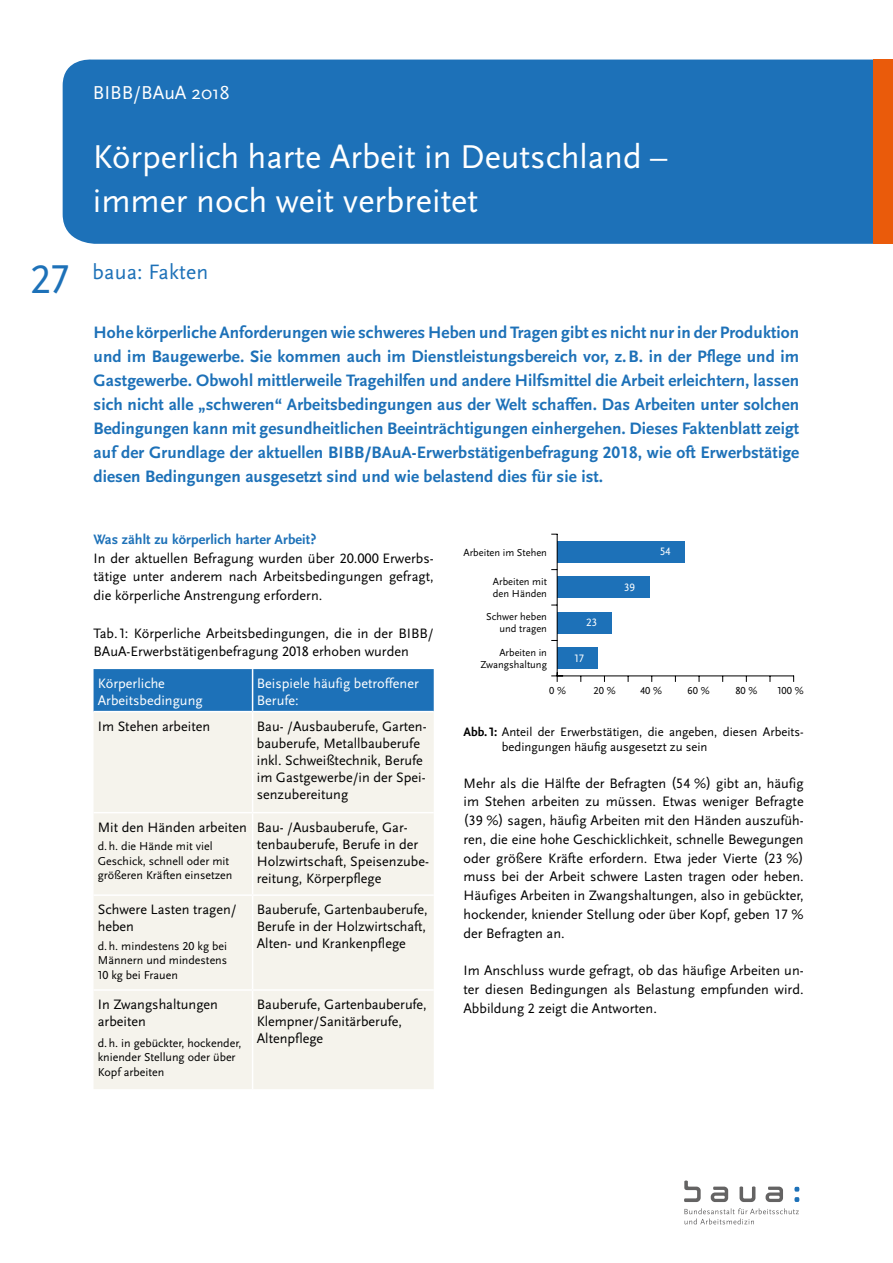
<style>
.page{position:relative;width:893px;height:1263px;background:#fff}
.page>*{position:absolute;margin:0;border:0;box-sizing:border-box;transform-origin:0 0}
.t1{font:34.5px/43.5px "Scala Sans Pro";color:#fff}
.t2{font:21.75px "Scala Sans Pro";letter-spacing:.01em;color:#1d71b8}
.t3{font:19.5px "Scala Sans Pro";color:#fff}
._2_Abstract{font:700 17.25px/24px "Scala Sans Pro";letter-spacing:.005em;color:#1d71b8;text-align:justify}
._3_Fließ{font:14.25px/18.8px "Scala Sans Pro";color:#000;text-align:justify}
._1_TI_Kopf_Head{font:14.25px/17.1px "Scala Sans Pro";color:#000}
._1_TI_Kopf_Head-2{font:14.25px/17.1px "Scala Sans Pro";color:#fff}
._3_ZwHead_1{font:700 14.25px "Scala Sans Pro";letter-spacing:.005em;color:#1d71b8}
._3_Fließ-2{font:12.75px/15.3px "Scala Sans Pro";color:#000}
._1_TI_Kopf_Head-3{font:12px/14.4px "Scala Sans Pro";color:#000}
.INFOGRAFIK_Text{font:11.25px "Scala Sans Pro";color:#fff}
.t4{font:10.5px/12px "Scala Sans Pro";color:#000;text-align:right}
.s1{font-size:42px}
.s2{font-weight:700}
</style>
<div class="page">
<div style="left:63px;top:59px;width:830px;height:185px;background:#1d71b8"></div>
<svg style="left:794px;top:1187px;width:5px;height:15px"></svg>
<svg style="left:684px;top:1208px;width:115px;height:16px"></svg>
<svg style="left:684px;top:1180px;width:17px;height:22px"></svg>
<svg style="left:739px;top:1186px;width:16px;height:16px"></svg>
<svg style="left:711px;top:1186px;width:17px;height:16px"></svg>
<svg style="left:766px;top:1186px;width:17px;height:16px"></svg>
<div style="left:873px;top:60px;width:20px;height:184px;background:#ea5b0b"></div>
<div style="left:94px;top:669px;width:340px;height:42px;background:#1d71b8"></div>
<div style="left:94px;top:712px;width:340px;height:377px;background:#f5f3ec"></div>
<hr style="left:252px;top:669px;width:1px;height:42px;background:#fff">
<hr style="left:252px;top:712px;width:1px;height:100px;background:#fff">
<hr style="left:252px;top:813px;width:1px;height:81px;background:#fff">
<hr style="left:252px;top:896px;width:1px;height:93px;background:#fff">
<hr style="left:252px;top:991px;width:1px;height:98px;background:#fff">
<hr style="left:94px;top:812px;width:159px;height:1px;background:#fff">
<hr style="left:253px;top:812px;width:181px;height:1px;background:#fff">
<hr style="left:94px;top:894px;width:159px;height:2px;background:#fff">
<hr style="left:253px;top:894px;width:181px;height:2px;background:#fff">
<hr style="left:94px;top:989px;width:159px;height:2px;background:#fff">
<hr style="left:253px;top:989px;width:181px;height:2px;background:#fff">
<div style="left:557px;top:541px;width:128px;height:21px;background:#1d71b8"></div>
<div style="left:557px;top:577px;width:92px;height:21px;background:#1d71b8"></div>
<div style="left:557px;top:612px;width:54px;height:21px;background:#1d71b8"></div>
<div style="left:557px;top:648px;width:40px;height:21px;background:#1d71b8"></div>
<hr style="left:557px;top:675px;width:237px;height:1px;background:#000">
<hr style="left:557px;top:534px;width:1px;height:148px;background:#000">
<h3 class="t3" style="left:93px;top:82px;width:138px">BIBB/BAuA 2018</h3>
<h1 class="t1" style="left:93px;top:135px;width:576px">Körperlich harte Arbeit in Deutschland – immer noch weit verbreitet</h1>
<h2 class="t2" style="left:30px;top:259px;width:180px"><span class="s1">27</span> baua: Fakten</h2>
<p class="_2_Abstract" style="left:94px;top:320px;width:707px">Hohe körperliche Anforderungen wie schweres Heben und Tragen gibt es nicht nur in der Produktion und im Baugewerbe. Sie kommen auch im Dienstleistungsbereich vor, z.B. in der Pflege und im Gastgewerbe. Obwohl mittlerweile Tragehilfen und andere Hilfsmittel die Arbeit erleichtern, lassen sich nicht alle „schweren“ Arbeitsbedingungen aus der Welt schaffen. Das Arbeiten unter solchen Bedingungen kann mit gesundheitlichen Beeinträchtigungen einhergehen. Dieses Faktenblatt zeigt auf der Grundlage der aktuellen BIBB/BAuA-Erwerbstätigenbefragung 2018, wie oft Erwerbstätige diesen Bedingungen ausgesetzt sind und wie belastend dies für sie ist.</p>
<p class="_3_ZwHead_1" style="left:94px;top:531px;width:224px">Was zählt zu körperlich harter Arbeit?</p>
<p class="_3_Fließ" style="left:94px;top:548px;width:342px">In der aktuellen Befragung wurden über 20.000 Erwerbs&shy;tätige unter anderem nach Arbeitsbedingungen gefragt, die körperliche Anstrengung erfordern.</p>
<p class="_3_Fließ" style="left:94px;top:623px;width:342px">Tab.1: Körperliche Arbeitsbedingungen, die in der BIBB/<br>BAuA-Erwerbstätigenbefragung 2018 erhoben wurden</p>
<p class="_1_TI_Kopf_Head-2" style="left:98px;top:675px;width:106px">Körperliche<br>Arbeitsbedingung</p>
<p class="_1_TI_Kopf_Head-2" style="left:257px;top:675px;width:164px">Beispiele häufig betroffener<br>Berufe:</p>
<p class="_1_TI_Kopf_Head" style="left:98px;top:717px;width:114px">Im Stehen arbeiten</p>
<p class="_1_TI_Kopf_Head" style="left:257px;top:717px;width:171px">Bau- /Ausbauberufe, Garten&shy;bauberufe, Metallbauberufe inkl. Schweißtechnik, Berufe im Gastgewerbe/in der Spei&shy;senzubereitung</p>
<p class="_1_TI_Kopf_Head" style="left:98px;top:818px;width:151px">Mit den Händen arbeiten</p>
<p class="_1_TI_Kopf_Head-3" style="left:98px;top:839px;width:136px">d.h. die Hände mit viel<br>Geschick, schnell oder mit größeren Kräften einsetzen</p>
<p class="_1_TI_Kopf_Head" style="left:257px;top:818px;width:174px">Bau- /Ausbauberufe, Gar&shy;tenbauberufe, Berufe in der<br>Holzwirtschaft, Speisenzube&shy;reitung, Körperpflege</p>
<p class="_1_TI_Kopf_Head" style="left:98px;top:901px;width:140px">Schwere Lasten tragen/ heben</p>
<p class="_1_TI_Kopf_Head-3" style="left:98px;top:939px;width:131px;text-align:justify">d.h. mindestens 20 kg bei Männern und mindestens 10 kg bei Frauen</p>
<p class="_1_TI_Kopf_Head" style="left:98px;top:996px;width:122px">In Zwangshaltungen arbeiten</p>
<p class="_1_TI_Kopf_Head-3" style="left:98px;top:1036px;width:145px">d.h. in gebückter, hockender, kniender Stellung oder über<br>Kopf arbeiten</p>
<p class="_1_TI_Kopf_Head" style="left:257px;top:901px;width:173px;text-align:justify">Bauberufe, Gartenbauberufe, Berufe in der Holzwirtschaft, Alten- und Krankenpflege</p>
<p class="_1_TI_Kopf_Head" style="left:257px;top:996px;width:171px">Bauberufe, Gartenbauberufe,<br>Klempner/Sanitärberufe,<br>Altenpflege</p>
<p class="t4" style="left:463px;top:546px;width:85px">Arbeiten im Stehen</p>
<p class="t4" style="left:493px;top:575px;width:56px;text-align:left">Arbeiten mit den Händen</p>
<p class="t4" style="left:486px;top:611px;width:62px">Schwer heben und tragen</p>
<p class="t4" style="left:481px;top:646px;width:68px">Arbeiten in<br>Zwangshaltung</p>
<p class="INFOGRAFIK_Text" style="left:586px;top:616px;width:12px">23</p>
<p class="INFOGRAFIK_Text" style="left:575px;top:651px;width:11px">17</p>
<p class="INFOGRAFIK_Text" style="left:624px;top:580px;width:12px">39</p>
<p class="INFOGRAFIK_Text" style="left:660px;top:545px;width:12px">54</p>
<p class="t4" style="left:549px;top:684px;width:18px">0%</p>
<p class="t4" style="left:593px;top:684px;width:24px">20 %</p>
<p class="t4" style="left:641px;top:684px;width:23px">40 %</p>
<p class="t4" style="left:688px;top:684px;width:24px">60 %</p>
<p class="t4" style="left:735px;top:684px;width:24px">80 %</p>
<p class="t4" style="left:777px;top:684px;width:28px">100 %</p>
<p class="_3_Fließ-2" style="left:502px;top:724px;width:303px;text-indent:-38px"><span class="s2">Abb. 1:</span> Anteil der Erwerbstätigen, die angeben, diesen Arbeits&shy;bedingungen häufig ausgesetzt zu sein</p>
<p class="_3_Fließ" style="left:463px;top:773px;width:342px">Mehr als die Hälfte der Befragten (54 %) gibt an, häufig im Stehen arbeiten zu müssen. Etwas weniger Befragte (39 %) sagen, häufig Arbeiten mit den Händen auszufüh&shy;ren, die eine hohe Geschicklichkeit, schnelle Bewegungen oder größere Kräfte erfordern. Etwa jeder Vierte (23 %) muss bei der Arbeit schwere Lasten tragen oder heben.<br>Häufiges Arbeiten in Zwangshaltungen, also in gebückter, hockender, kniender Stellung oder über Kopf, geben 17 % der Befragten an.</p>
<p class="_3_Fließ" style="left:463px;top:961px;width:342px">Im Anschluss wurde gefragt, ob das häufige Arbeiten un&shy;ter diesen Bedingungen als Belastung empfunden wird.<br>Abbildung 2 zeigt die Antworten.</p>
</div>
